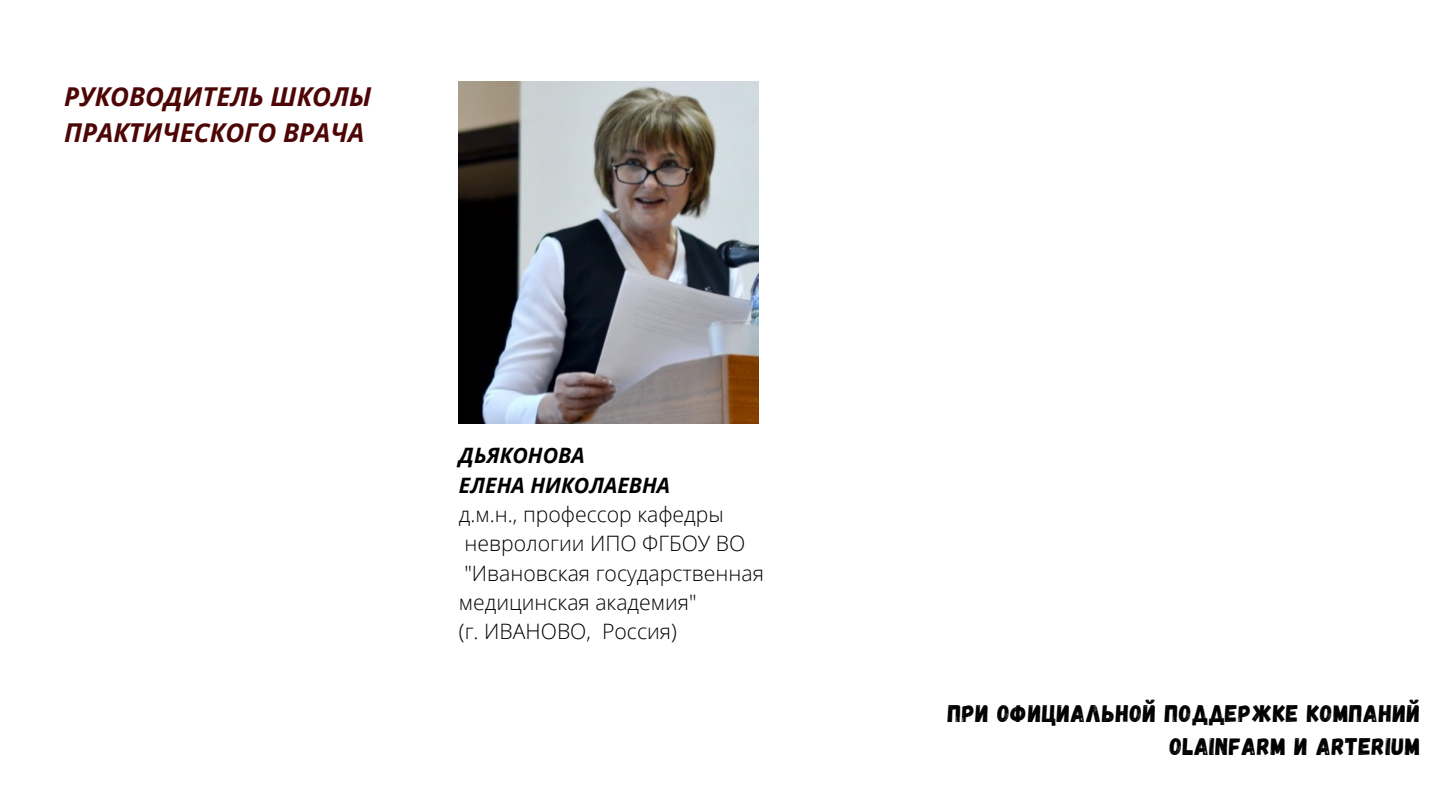
<style>
.page{position:relative;width:1440px;height:810px;background:#fff}
.page>*{position:absolute;margin:0;border:0;box-sizing:border-box;transform-origin:0 0}
.t1{font:italic 700 26px/36px "Open Sans";color:#4d0505}
.t2{font:24px "Gagalin";letter-spacing:.03em;color:#000}
.t3{font:300 21.2px/29.3px "Open Sans";color:#000}
.t4{font:italic 700 21.2px "Open Sans";color:#000}
</style>
<div class="page">
<img style="left:459px;top:81px;width:300px;height:342px">
<p class="t1" style="left:64px;top:78px;width:309px">РУКОВОДИТЕЛЬ ШКОЛЫ<br>ПРАКТИЧЕСКОГО ВРАЧА</p>
<p class="t4" style="left:459px;top:441px;width:127px">ДЬЯКОНОВА</p>
<p class="t4" style="left:459px;top:470px;width:213px">ЕЛЕНА НИКОЛАЕВНА</p>
<p class="t3" style="left:459px;top:499px;width:306px">д.м.н., профессор кафедры неврологии ИПО ФГБОУ ВО "Ивановская государственная медицинская академия"</p>
<p class="t3" style="left:459px;top:617px;width:219px">(г. ИВАНОВО, Россия)</p>
<p class="t2" style="left:948px;top:698px;width:474px">ПРИ ОФИЦИАЛЬНОЙ ПОДДЕРЖКЕ КОМПАНИЙ</p>
<p class="t2" style="left:1170px;top:731px;width:252px">OLAINFARM И ARTERIUM</p>
</div>
